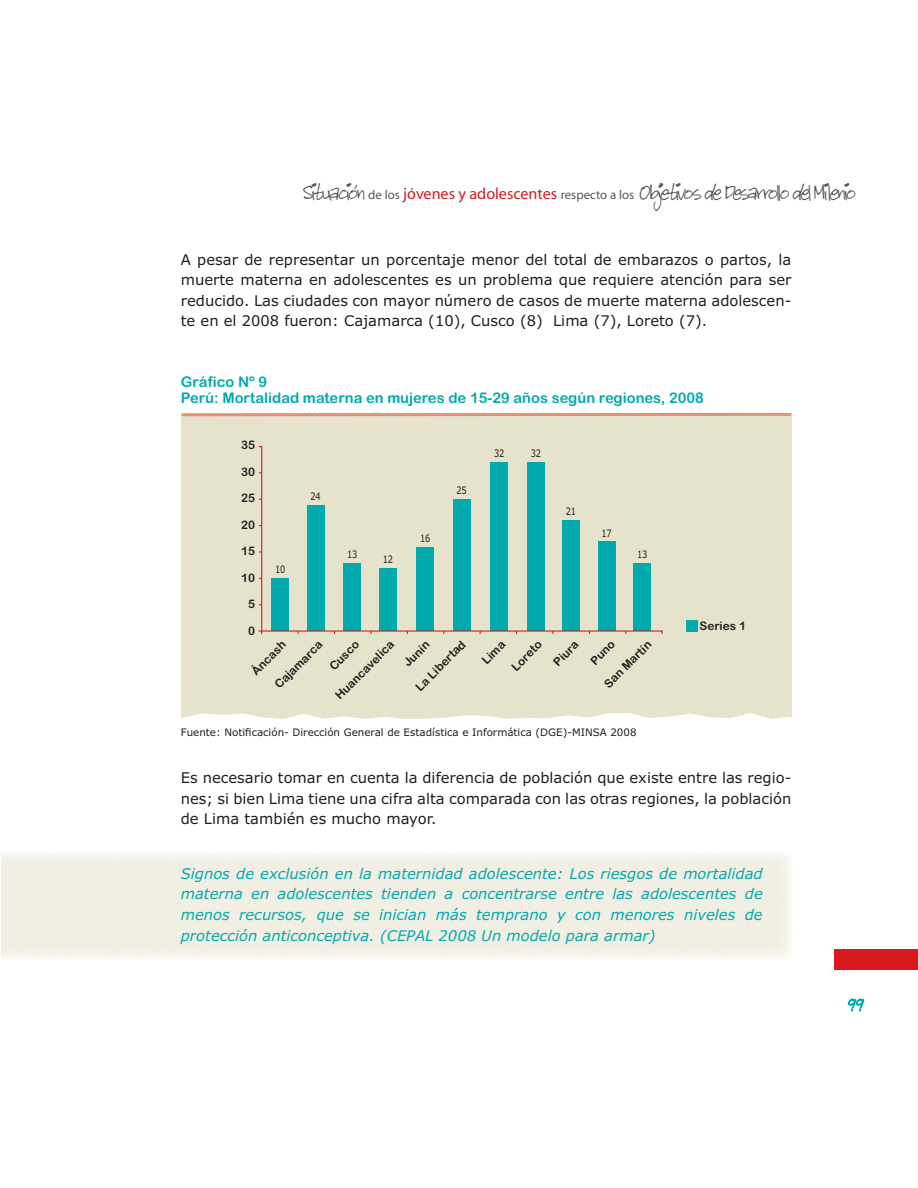
<style>
.page{position:relative;width:918px;height:1188px;background:#fff}
.page>*{position:absolute;margin:0;border:0;box-sizing:border-box;transform-origin:0 0}
.t1{font:22.5px "Bitch Cakes";letter-spacing:-.06em;color:#58595b}
.t2{font:17.7px "Bitch Cakes";color:#00aaad}
.t3{font:16.05px "Myriad";color:#d71920}
.t4{font:14.7px/20.5px "Verdana";color:#231f20;text-align:justify}
.t5{font:italic 14.7px/20.5px "Verdana";color:#00aaad;text-align:justify}
.t6{font:14.7px/16.2px "Arial Rounded MT Bold";color:#00aaad}
.t7{font:11.85px/25.8px "Arial Rounded MT Bold";color:#231f20}
.t8{font:10.35px "Verdana";color:#231f20}
.t9{font:10.35px "Verdana";color:#231f20;scale:.8 1}
.s1{font-size:12.9px;color:#58595b}
</style>
<div class="page">
<svg style="left:848px;top:998px;width:16px;height:14px"></svg>
<div style="left:835px;top:949px;width:83px;height:21px;background:#d71920"></div>
<div style="left:181px;top:414px;width:610px;height:305px;background:#e6e3cd"></div>
<hr style="left:183px;top:413px;width:607px;height:3px;background:#e98e73">
<svg style="left:181px;top:713px;width:610px;height:6px"></svg>
<div style="left:686px;top:621px;width:11px;height:11px;background:#00aaad"></div>
<svg style="left:258px;top:446px;width:405px;height:189px"></svg>
<h1 class="t1" style="left:303px;top:184px;width:63px">Situacion</h1>
<h1 class="t1" style="left:640px;top:184px;width:217px">Objetivos de Desarrolo del Milenio</h1>
<h1 class="t1" style="left:354px;top:182px;width:5px">'</h1>
<p class="t3" style="left:368px;top:187px;width:268px"><span class="s1">de los</span> jóvenes y adolescentes <span class="s1">respecto a los</span></p>
<p class="t4" style="left:181px;top:250px;width:612px">A pesar de representar un porcentaje menor del total de embarazos o partos, la muerte materna en adolescentes es un problema que requiere atención para ser reducido. Las ciudades con mayor número de casos de muerte materna adolescen&shy;te en el 2008 fueron: Cajamarca (10), Cusco (8) Lima (7), Loreto (7).</p>
<p class="t6" style="left:181px;top:375px;width:525px">Gráfico Nº 9<br>Perú: Mortalidad materna en mujeres de 15-29 años según regiones, 2008</p>
<p class="t7" style="left:241px;top:433px;width:15px">35</p>
<p class="t7" style="left:241px;top:460px;width:15px">30</p>
<p class="t7" style="left:241px;top:486px;width:15px">25</p>
<p class="t7" style="left:241px;top:513px;width:15px">20</p>
<p class="t7" style="left:241px;top:539px;width:15px">15</p>
<p class="t7" style="left:241px;top:566px;width:15px">10</p>
<p class="t7" style="left:248px;top:592px;width:8px">5</p>
<p class="t7" style="left:248px;top:619px;width:8px">0</p>
<p class="t9" style="left:275px;top:566px;width:14px">10</p>
<p class="t9" style="left:311px;top:492px;width:14px">24</p>
<p class="t9" style="left:420px;top:534px;width:14px">16</p>
<p class="t9" style="left:457px;top:486px;width:14px">25</p>
<p class="t9" style="left:494px;top:449px;width:14px">32</p>
<p class="t9" style="left:531px;top:449px;width:14px">32</p>
<p class="t9" style="left:566px;top:508px;width:14px">21</p>
<p class="t9" style="left:602px;top:529px;width:14px">17</p>
<p class="t9" style="left:347px;top:550px;width:14px">13</p>
<p class="t9" style="left:637px;top:550px;width:14px">13</p>
<p class="t9" style="left:383px;top:555px;width:14px">12</p>
<p class="t7" style="left:245px;top:664px;width:45px;rotate:-45deg">Áncash</p>
<p class="t7" style="left:323px;top:660px;width:38px;rotate:-45deg">Cusco</p>
<p class="t7" style="left:409px;top:680px;width:67px;rotate:-45deg">La Libertad</p>
<p class="t7" style="left:598px;top:678px;width:63px;rotate:-45deg">San Martín</p>
<p class="t7" style="left:329px;top:689px;width:79px;rotate:-45deg">Huancavelica</p>
<p class="t7" style="left:397px;top:656px;width:33px;rotate:-45deg">Junín</p>
<p class="t7" style="left:566px;top:636px;width:31px;text-indent:-27px;rotate:-45deg">Piura<br>Puno</p>
<p class="t7" style="left:505px;top:660px;width:39px;rotate:-45deg">Loreto</p>
<p class="t7" style="left:268px;top:678px;width:64px;rotate:-45deg">Cajamarca</p>
<p class="t7" style="left:475px;top:654px;width:29px;rotate:-45deg">Lima</p>
<p class="t8" style="left:181px;top:728px;width:457px">Fuente: Notificación- Dirección General de Estadística e Informática (DGE)-MINSA 2008</p>
<p class="t7" style="left:700px;top:614px;width:48px">Series 1</p>
<p class="t4" style="left:181px;top:769px;width:612px">Es necesario tomar en cuenta la diferencia de población que existe entre las regio&shy;nes; si bien Lima tiene una cifra alta comparada con las otras regiones, la población de Lima también es mucho mayor.</p>
<p class="t5" style="left:181px;top:864px;width:583px">Signos de exclusión en la maternidad adolescente: Los riesgos de mortalidad materna en adolescentes tienden a concentrarse entre las adolescentes de menos recursos, que se inician más temprano y con menores niveles de protección anticonceptiva. (CEPAL 2008 Un modelo para armar)</p>
<p class="t2" style="left:848px;top:997px;width:17px">99</p>
</div>
